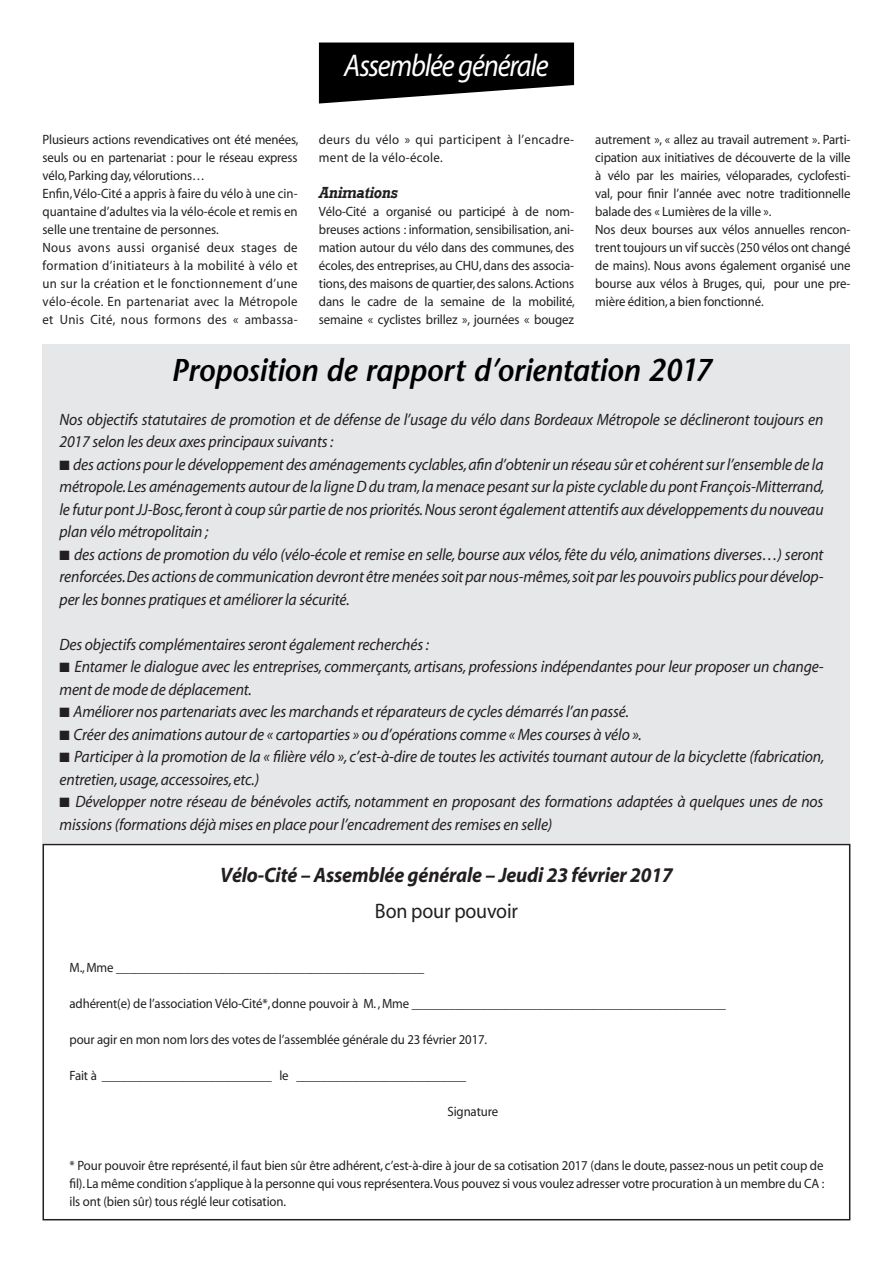
<style>
.page{position:relative;width:893px;height:1263px;background:#fff}
.page>*{position:absolute;margin:0;border:0;box-sizing:border-box;transform-origin:0 0}
.Titre_04022011{font:italic 600 31.5px "Stone Sans";letter-spacing:-.01em;color:#000;scale:.95 1}
.Sous-titre_1{font:italic 31.5px "Myriad";letter-spacing:-.04em;color:#fff;scale:.9 1}
.Texte{font:italic 700 21px "Myriad";letter-spacing:-.01em;color:#231f20;scale:.95 1}
.Texte-2{font:21px "Myriad";letter-spacing:-.01em;color:#231f20;scale:.95 1}
.Texte-3{font:italic 16.5px/22.5px "Myriad";letter-spacing:-.01em;color:#231f20;scale:.95 1}
.Sous-titre_1-2{font:italic 700 16.5px "Rockwell";letter-spacing:-.02em;color:#231f20;scale:.9 1}
.Texte-4{font:13.5px/18px "Myriad";letter-spacing:-.01em;color:#231f20;text-align:justify;scale:.95 1}
.Texte-5{font:13.5px/18px "Myriad";letter-spacing:.025em;color:#231f20;scale:.95 1}
</style>
<div class="page">
<div style="left:43px;top:344px;width:807px;height:499px;background:#e6e7e9"></div>
<div style="left:43px;top:844px;width:807px;height:376px;border:2px solid #231f20"></div>
<svg style="left:319px;top:43px;width:255px;height:61px"></svg>
<p class="Sous-titre_1" style="left:344px;top:50px;width:228px">Assemblée générale</p>
<p class="Texte-4" style="left:43px;top:131px;width:271px">Plusieurs actions revendicatives ont été menées, seuls ou en partenariat : pour le réseau express vélo, Parking day, vélorutions…</p>
<p class="Texte-4" style="left:43px;top:185px;width:270px">Enfin, Vélo-Cité a appris à faire du vélo à une cin&shy;quantaine d’adultes via la vélo-école et remis en selle une trentaine de personnes.</p>
<p class="Texte-4" style="left:43px;top:239px;width:270px">Nous avons aussi organisé deux stages de formation d’initiateurs à la mobilité à vélo et un sur la création et le fonctionnement d’une vélo-école. En partenariat avec la Métropole et Unis Cité, nous formons des « ambassa-</p>
<p class="Texte-5" style="left:319px;top:131px;width:270px">deurs du vélo » qui participent à l’encadre&shy;ment de la vélo-école.</p>
<p class="Sous-titre_1-2" style="left:319px;top:183px;width:89px">Animations</p>
<p class="Texte-4" style="left:319px;top:203px;width:271px">Vélo-Cité a organisé ou participé à de nom&shy;breuses actions : information, sensibilisation, ani&shy;mation autour du vélo dans des communes, des écoles, des entreprises, au CHU, dans des associa&shy;tions, des maisons de quartier, des salons. Actions dans le cadre de la semaine de la mobilité, semaine « cyclistes brillez », journées « bougez</p>
<p class="Texte-4" style="left:595px;top:131px;width:270px">autrement », « allez au travail autrement ». Parti&shy;cipation aux initiatives de découverte de la ville à vélo par les mairies, véloparades, cyclofesti&shy;val, pour finir l’année avec notre traditionnelle balade des « Lumières de la ville ».</p>
<p class="Texte-4" style="left:595px;top:221px;width:270px">Nos deux bourses aux vélos annuelles rencon&shy;trent toujours un vif succès (250 vélos ont changé de mains). Nous avons également organisé une bourse aux vélos à Bruges, qui, pour une pre&shy;mière édition, a bien fonctionné.</p>
<p class="Titre_04022011" style="left:171px;top:350px;width:570px">Proposition de rapport d’orientation 2017</p>
<p class="Texte-3" style="left:60px;top:409px;width:806px">Nos objectifs statutaires de promotion et de défense de l’usage du vélo dans Bordeaux Métropole se déclineront toujours en<br>2017 selon les deux axes principaux suivants :</p>
<p class="Texte-3" style="left:60px;top:454px;width:807px;text-align:justify">■ des actions pour le développement des aménagements cyclables, afin d’obtenir un réseau sûr et cohérent sur l’ensemble de la métropole. Les aménagements autour de la ligne D du tram, la menace pesant sur la piste cyclable du pont François-Mitterrand, le futur pont JJ-Bosc, feront à coup sûr partie de nos priorités. Nous seront également attentifs aux développements du nouveau plan vélo métropolitain ;</p>
<p class="Texte-3" style="left:60px;top:544px;width:806px;text-align:justify">■ des actions de promotion du vélo (vélo-école et remise en selle, bourse aux vélos, fête du vélo, animations diverses…) seront renforcées. Des actions de communication devront être menées soit par nous-mêmes, soit par les pouvoirs publics pour dévelop&shy;per les bonnes pratiques et améliorer la sécurité.</p>
<p class="Texte-3" style="left:60px;top:634px;width:390px">Des objectifs complémentaires seront également recherchés :</p>
<p class="Texte-3" style="left:60px;top:656px;width:806px">■ Entamer le dialogue avec les entreprises, commerçants, artisans, professions indépendantes pour leur proposer un change&shy;ment de mode de déplacement.</p>
<p class="Texte-3" style="left:60px;top:701px;width:601px">■ Améliorer nos partenariats avec les marchands et réparateurs de cycles démarrés l’an passé.</p>
<p class="Texte-3" style="left:60px;top:724px;width:615px">■ Créer des animations autour de « cartoparties » ou d’opérations comme « Mes courses à vélo ».</p>
<p class="Texte-3" style="left:60px;top:746px;width:807px">■ Participer à la promotion de la « filière vélo », c’est-à-dire de toutes les activités tournant autour de la bicyclette (fabrication, entretien, usage, accessoires, etc.)</p>
<p class="Texte-3" style="left:60px;top:791px;width:806px">■ Développer notre réseau de bénévoles actifs, notamment en proposant des formations adaptées à quelques unes de nos missions (formations déjà mises en place pour l’encadrement des remises en selle)</p>
<p class="Texte" style="left:220px;top:864px;width:478px">Vélo-Cité – Assemblée générale – Jeudi 23 février 2017</p>
<p class="Texte-2" style="left:375px;top:901px;width:152px">Bon pour pouvoir</p>
<p class="Texte-4" style="left:70px;top:959px;width:375px">M., Mme _________________________________________________</p>
<p class="Texte-4" style="left:70px;top:995px;width:693px">adhérent(e) de l’association Vélo-Cité*, donne pouvoir à M. , Mme __________________________________________________</p>
<p class="Texte-4" style="left:70px;top:1031px;width:441px">pour agir en mon nom lors des votes de l’assemblée générale du 23 février 2017.</p>
<p class="Texte-4" style="left:70px;top:1067px;width:419px">Fait à ___________________________ le ___________________________</p>
<p class="Texte-4" style="left:448px;top:1103px;width:55px">Signature</p>
<p class="Texte-4" style="left:70px;top:1157px;width:796px">* Pour pouvoir être représenté, il faut bien sûr être adhérent, c’est-à-dire à jour de sa cotisation 2017 (dans le doute, passez-nous un petit coup de fil). La même condition s’applique à la personne qui vous représentera. Vous pouvez si vous voulez adresser votre procuration à un membre du CA : ils ont (bien sûr) tous réglé leur cotisation.</p>
</div>
